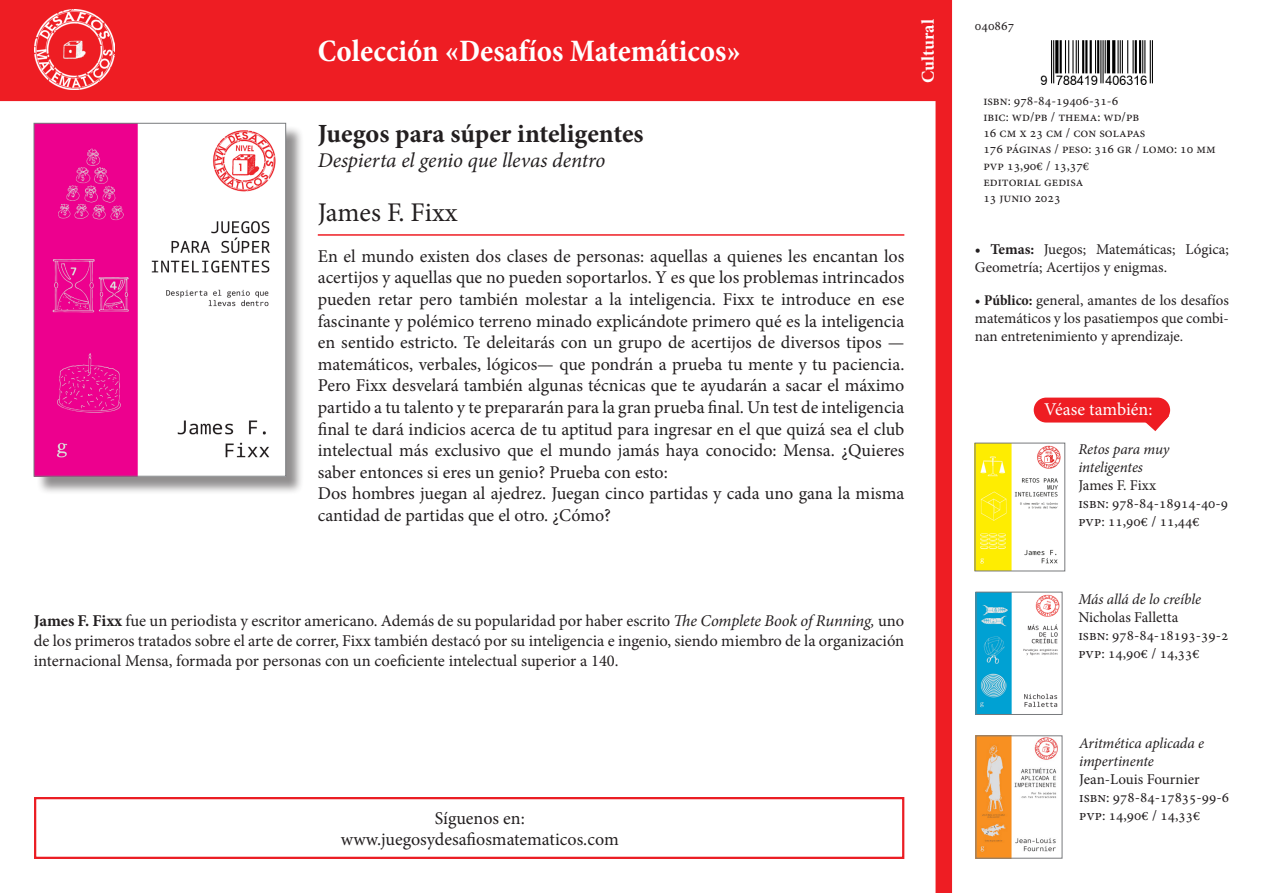
<style>
.page{position:relative;width:1263px;height:893px;background:#fff}
.page>*{position:absolute;margin:0;border:0;box-sizing:border-box;transform-origin:0 0}
.Clasificación{font:700 condensed 31.5px "Minion Pro";color:#fff}
.t1{font:27px "Minion Pro";color:#231f20}
.t2{font:700 26.25px "Minion Pro";color:#231f20}
.t3{font:italic 21px "Minion Pro";letter-spacing:-.005em;color:#231f20}
.Indice{font:18px/21.6px "Minion Pro";color:#231f20;text-align:justify}
.t4{font:18px "Minion Pro";letter-spacing:-.005em;color:#fff}
.Clasificación-2{font:700 18px "Minion Pro";color:#fff}
.Autores{font:16.5px/19.8px "Minion Pro";color:#231f20;text-align:justify}
.Temas_y_público{font:15px/18px "Minion Pro";color:#231f20}
.Datos_técnicos{font:15px "Minion Pro";color:#231f20}
.Datos_técnicos-2{font:italic 15px/18px "Minion Pro";letter-spacing:-.01em;color:#231f20}
.Datos_técnicos-3{font:13.5px "Minion Pro";color:#231f20}
.s1{font-weight:700}
.s2{font-style:italic}
.s3{font-weight:700;font-stretch:condensed}
</style>
<div class="page">
<div style="left:36px;top:125px;width:268px;height:370px;background:#231f20;opacity:.5"></div>
<img style="left:36px;top:125px;width:248px;height:349px">
<div style="left:34px;top:123px;width:252px;height:353px;border:1px solid #787a7d"></div>
<svg style="left:1146px;top:400px;width:23px;height:31px"></svg>
<div style="left:1034px;top:398px;width:136px;height:25px;background:#ee1d23;border-radius:12px"></div>
<hr style="left:318px;top:234px;width:586px;height:2px;background:#ee1d23">
<img style="left:977px;top:445px;width:84px;height:124px">
<div style="left:975px;top:443px;width:90px;height:128px;border:1px solid #787a7d"></div>
<div style="left:935px;top:0;width:17px;height:893px;background:#ee1d23"></div>
<img style="left:1040px;top:40px;width:113px;height:44px">
<div style="left:0;top:0;width:935px;height:101px;background:#ee1d23"></div>
<img style="left:978px;top:594px;width:82px;height:119px">
<div style="left:976px;top:592px;width:86px;height:123px;border:1px solid #787a7d"></div>
<img style="left:978px;top:738px;width:80px;height:118px">
<div style="left:34px;top:7px;width:80px;height:86px;background:#ee1d23"></div>
<img style="left:34px;top:10px;width:80px;height:80px">
<div style="left:34px;top:797px;width:870px;height:62px;border:2px solid #eb1d23"></div>
<p class="Clasificación" style="left:318px;top:29px;width:425px">Colección «Desafíos Matemáticos»</p>
<p class="t2" style="left:318px;top:115px;width:327px">Juegos para súper inteligentes</p>
<p class="t3" style="left:318px;top:146px;width:289px">Despierta el genio que llevas dentro</p>
<p class="t1" style="left:318px;top:194px;width:141px">James F. Fixx</p>
<p class="Indice" style="left:318px;top:245px;width:588px">En el mundo existen dos clases de personas: aquellas a quienes les encantan los acertijos y aquellas que no pueden soportarlos. Y es que los problemas intrincados pueden retar pero también molestar a la inteligencia. Fixx te introduce en ese fascinante y polémico terreno minado explicándote primero qué es la inteligencia en sentido estricto. Te deleitarás con un grupo de acertijos de diversos tipos — matemáticos, verbales, lógicos— que pondrán a prueba tu mente y tu paciencia.<br>Pero Fixx desvelará también algunas técnicas que te ayudarán a sacar el máximo partido a tu talento y te prepararán para la gran prueba final. Un test de inteligencia final te dará indicios acerca de tu aptitud para ingresar en el que quizá sea el club intelectual más exclusivo que el mundo jamás haya conocido: Mensa. ¿Quieres saber entonces si eres un genio? Prueba con esto:</p>
<p class="Indice" style="left:318px;top:483px;width:588px">Dos hombres juegan al ajedrez. Juegan cinco partidas y cada uno gana la misma cantidad de partidas que el otro. ¿Cómo?</p>
<p class="Clasificación-2" style="left:915px;top:83px;width:65px;rotate:-90deg">Cultural</p>
<p class="Autores" style="left:34px;top:611px;width:872px"><span class="s1">James F. Fixx</span> fue un periodista y escritor americano. Además de su popularidad por haber escrito <span class="s2">The Complete Book of Running,</span> uno de los primeros tratados sobre el arte de correr, Fixx también destacó por su inteligencia e ingenio, siendo miembro de la organización internacional Mensa, formada por personas con un coeficiente intelectual superior a 140.</p>
<p class="Indice" style="left:435px;top:807px;width:92px">Síguenos en:</p>
<p class="Indice" style="left:341px;top:829px;width:279px">www.juegosydesafiosmatematicos.com</p>
<p class="Datos_técnicos-3" style="left:975px;top:16px;width:41px">040867</p>
<p class="Datos_técnicos-3" style="left:983px;top:92px;width:136px">isbn: 978-84-19406-31-6</p>
<p class="Datos_técnicos-3" style="left:983px;top:108px;width:157px">ibic: wd/pb / thema: wd/pb</p>
<p class="Datos_técnicos-3" style="left:983px;top:124px;width:163px">16 cm x 23 cm / con solapas</p>
<p class="Datos_técnicos-3" style="left:983px;top:140px;width:234px">176 páginas / peso: 316 gr / lomo: 10 mm</p>
<p class="Datos_técnicos-3" style="left:983px;top:156px;width:108px">pvp 13,90€ / 13,37€</p>
<p class="Datos_técnicos-3" style="left:983px;top:173px;width:102px">editorial gedisa</p>
<p class="Datos_técnicos-3" style="left:983px;top:189px;width:79px">13 junio 2023</p>
<p class="Temas_y_público" style="left:975px;top:240px;width:256px"><span class="s1">• Temas:</span> Juegos; Matemáticas; Lógica;<br>Geometría; Acertijos y enigmas.</p>
<p class="Temas_y_público" style="left:975px;top:291px;width:256px;text-align:justify"><span class="s3">• Público:</span> general, amantes de los desafíos matemáticos y los pasatiempos que combi&shy;nan entretenimiento y aprendizaje.</p>
<p class="t4" style="left:1044px;top:397px;width:110px">Véase también:</p>
<p class="Datos_técnicos-2" style="left:1078px;top:441px;width:93px">Retos para muy</p>
<p class="Datos_técnicos-2" style="left:1078px;top:459px;width:66px">inteligentes</p>
<p class="Datos_técnicos" style="left:1078px;top:476px;width:79px">James F. Fixx</p>
<p class="Datos_técnicos" style="left:1078px;top:494px;width:151px">isbn: 978-84-18914-40-9</p>
<p class="Datos_técnicos" style="left:1078px;top:512px;width:123px">pvp: 11,90€ / 11,44€</p>
<p class="Datos_técnicos-2" style="left:1078px;top:590px;width:124px">Más allá de lo creíble</p>
<p class="Datos_técnicos" style="left:1078px;top:607px;width:101px">Nicholas Falletta</p>
<p class="Datos_técnicos" style="left:1078px;top:625px;width:151px">isbn: 978-84-18193-39-2</p>
<p class="Datos_técnicos" style="left:1078px;top:643px;width:123px">pvp: 14,90€ / 14,33€</p>
<p class="Datos_técnicos-2" style="left:1079px;top:734px;width:127px">Aritmética aplicada e impertinente</p>
<p class="Datos_técnicos" style="left:1079px;top:769px;width:122px">Jean-Louis Fournier</p>
<p class="Datos_técnicos" style="left:1079px;top:787px;width:151px">isbn: 978-84-17835-99-6</p>
<p class="Datos_técnicos" style="left:1079px;top:805px;width:123px">pvp: 14,90€ / 14,33€</p>
</div>
